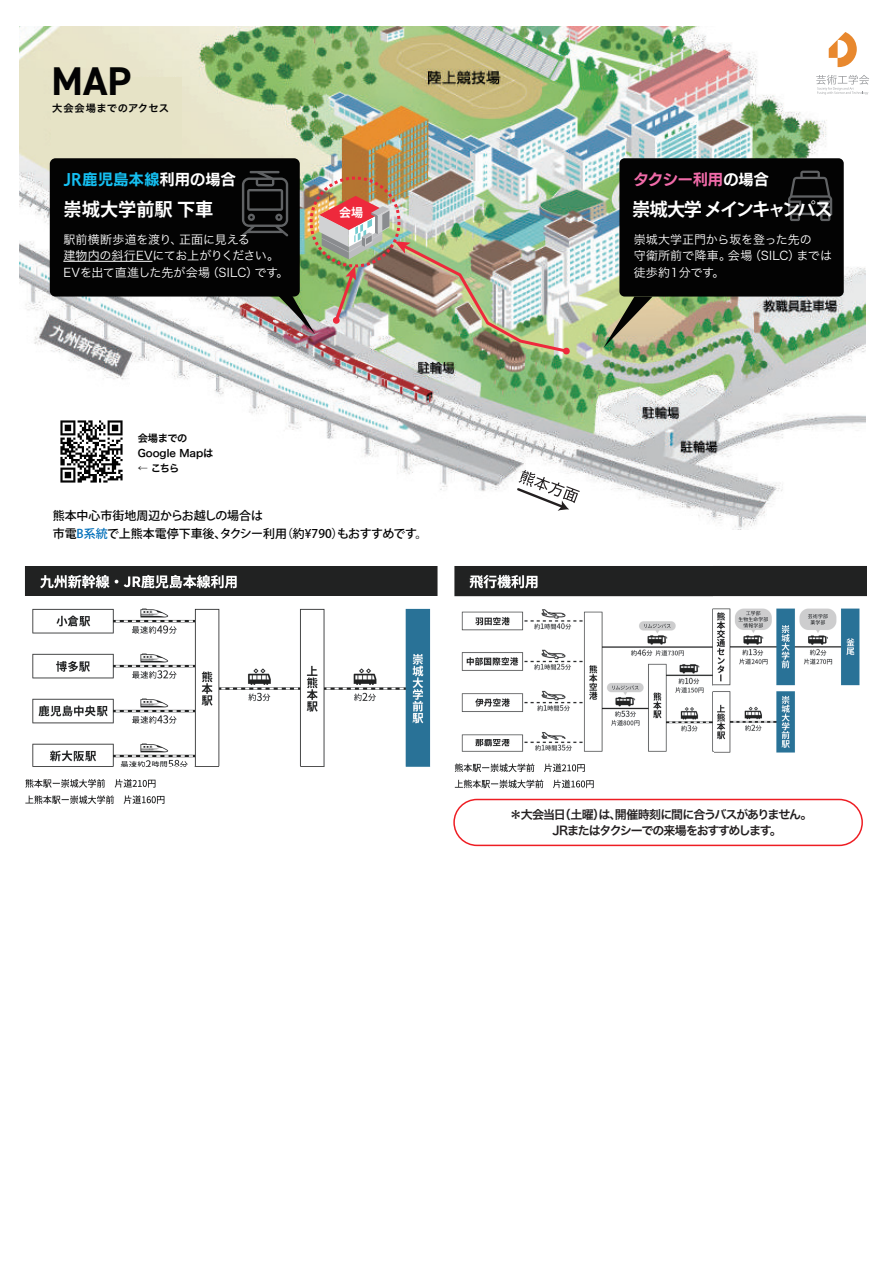
<style>
.page{position:relative;width:893px;height:1263px;background:#fff}
.page>*{position:absolute;margin:0;border:0;box-sizing:border-box;transform-origin:0 0}
.t1{font:700 40.2px "DIN2014";color:#030303}
.t2{font:700 18.15px "Koz Go Pr 6 N";letter-spacing:-.11em;color:#fff}
.t3{font:700 18.15px "Koz Go Pr 6 N";letter-spacing:-.005em;color:#fff}
.t4{font:15px "UD Kakugo Large Pr 6 B";letter-spacing:.03em;color:#15c0f2}
.t5{font:15px "UD Kakugo Large Pr 6 B";letter-spacing:.005em;color:#f16ba9}
.t6{font:12px/16.5px "Hira Kaku Pro W3";color:#fff}
.t7{font:500 12px/17.4px "Koz Go Pr 6 N";color:#030303}
.t8{font:12px/16.5px "Hira Kaku Pro W6";letter-spacing:-.09em;color:#231f20;text-align:center}
.t9{font:700 12px "Koz Go Pr 6 N";color:#fff}
.t10{font:10.2px/15.1px "Hira Kaku Pro W6";color:#030303}
.t11{font:10.2px "Hira Kaku Pro W6";letter-spacing:.025em;color:#030303}
.s1{color:#fff}
.s2{color:#006fba}
</style>
<div class="page">
<img style="left:25px;top:566px;width:413px;height:238px">
<img style="left:454px;top:566px;width:413px;height:263px">
<img style="left:19px;top:26px;width:846px;height:503px">
<svg style="left:515px;top:470px;width:65px;height:41px"></svg>
<div style="left:51px;top:77px;width:131px;height:78px;background:#e6e3c6"></div>
<svg style="left:332px;top:266px;width:24px;height:58px"></svg>
<img style="left:319px;top:196px;width:70px;height:63px">
<img style="left:395px;top:241px;width:175px;height:114px">
<div style="left:50px;top:158px;width:250px;height:139px;background:#030303;border-radius:6px"></div>
<div style="left:619px;top:158px;width:225px;height:139px;background:#030303;border-radius:5px"></div>
<svg style="left:603px;top:297px;width:50px;height:51px;background:#a1a279"></svg>
<img style="left:266px;top:283px;width:49px;height:51px">
<div style="left:310px;top:177px;width:90px;height:90px;border:3px dashed #ee293c;border-radius:50%"></div>
<img style="left:55px;top:415px;width:74px;height:74px">
<svg style="left:242px;top:171px;width:46px;height:65px"></svg>
<svg style="left:788px;top:171px;width:44px;height:50px"></svg>
<hr style="left:63px;top:261px;width:89px;height:1px;background:#fff">
<svg style="left:829px;top:32px;width:28px;height:35px"></svg>
<svg style="left:816px;top:75px;width:53px;height:20px"></svg>
<div style="left:447px;top:792px;width:415px;height:39px;background:#fff"></div>
<div style="left:453px;top:799px;width:410px;height:47px;border:2px solid #ee1d23;border-radius:23px"></div>
<h1 class="t1" style="left:52px;top:54px;width:81px">MAP</h1>
<p class="t11" style="left:52px;top:99px;width:118px">大会会場までのアクセス</p>
<p class="t4" style="left:63px;top:171px;width:174px">JR鹿児島本線<span class="s1">利用の場合</span></p>
<p class="t5" style="left:634px;top:171px;width:137px">タクシー利用<span class="s1">の場合</span></p>
<h2 class="t3" style="left:63px;top:200px;width:151px">崇城大学前駅 下車</h2>
<h2 class="t2" style="left:632px;top:200px;width:202px">崇城大学 メインキャンパス</h2>
<p class="t9" style="left:339px;top:206px;width:25px">会場</p>
<p class="t6" style="left:63px;top:230px;width:227px">駅前横断歩道を渡り、正面に見える<br>建物内の斜行EVにてお上がりください。<br>EVを出て直進した先が会場（SILC）です。</p>
<p class="t10" style="left:138px;top:430px;width:77px">会場までの<br>Google Mapは← こちら</p>
<p class="t7" style="left:53px;top:507px;width:376px">熊本中心市街地周辺からお越しの場合は<br>市電<span class="s2">B系統</span>で上熊本電停下車後、タクシー利用（約¥790）もおすすめです。</p>
<p class="t6" style="left:634px;top:230px;width:200px">崇城大学正門から坂を登った先の<br>守衛所前で降車。会場（SILC）までは徒歩約１分です。</p>
<p class="t8" style="left:510px;top:805px;width:304px">＊大会当日（土曜）は、開催時刻に間に合うバスがありません。　JRまたはタクシーでの来場をおすすめします。</p>
</div>
